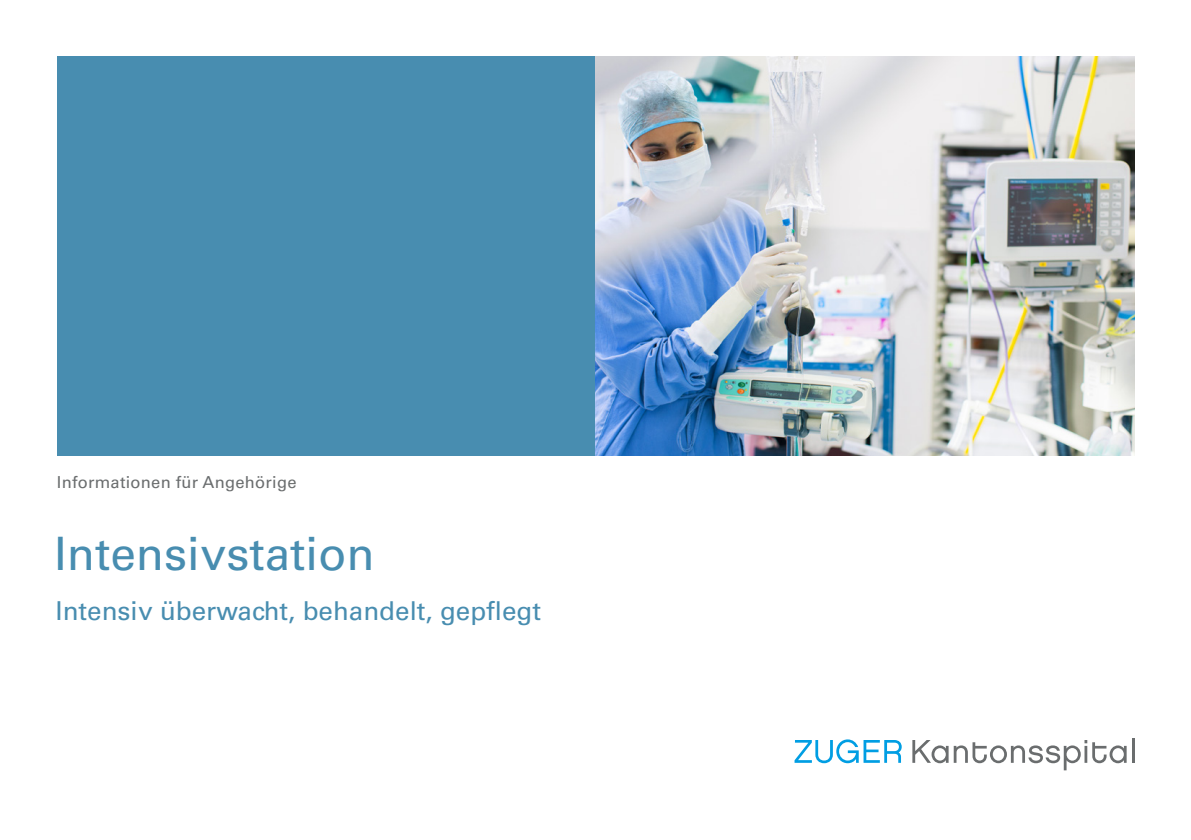
<style>
.page{position:relative;width:1191px;height:840px;background:#fff}
.page>*{position:absolute;margin:0;border:0;box-sizing:border-box;transform-origin:0 0}
.t1{font:46px "Univers";color:#488db0}
.t2{font:26px "Univers";color:#488db0}
.t3{font:16.4px "Univers";letter-spacing:.015em;color:#6a6d6e}
</style>
<div class="page">
<div style="left:57px;top:57px;width:538px;height:398px;background:#488db0"></div>
<svg style="left:794px;top:739px;width:107px;height:23px"></svg>
<svg style="left:912px;top:740px;width:214px;height:30px"></svg>
<hr style="left:1131px;top:738px;width:3px;height:24px;background:#6a6d6e">
<img style="left:595px;top:57px;width:539px;height:398px">
<p class="t3" style="left:57px;top:472px;width:241px">Informationen für Angehörige</p>
<h1 class="t1" style="left:54px;top:526px;width:322px">Intensivstation</h1>
<p class="t2" style="left:55px;top:595px;width:487px">Intensiv überwacht, behandelt, gepflegt</p>
</div>
